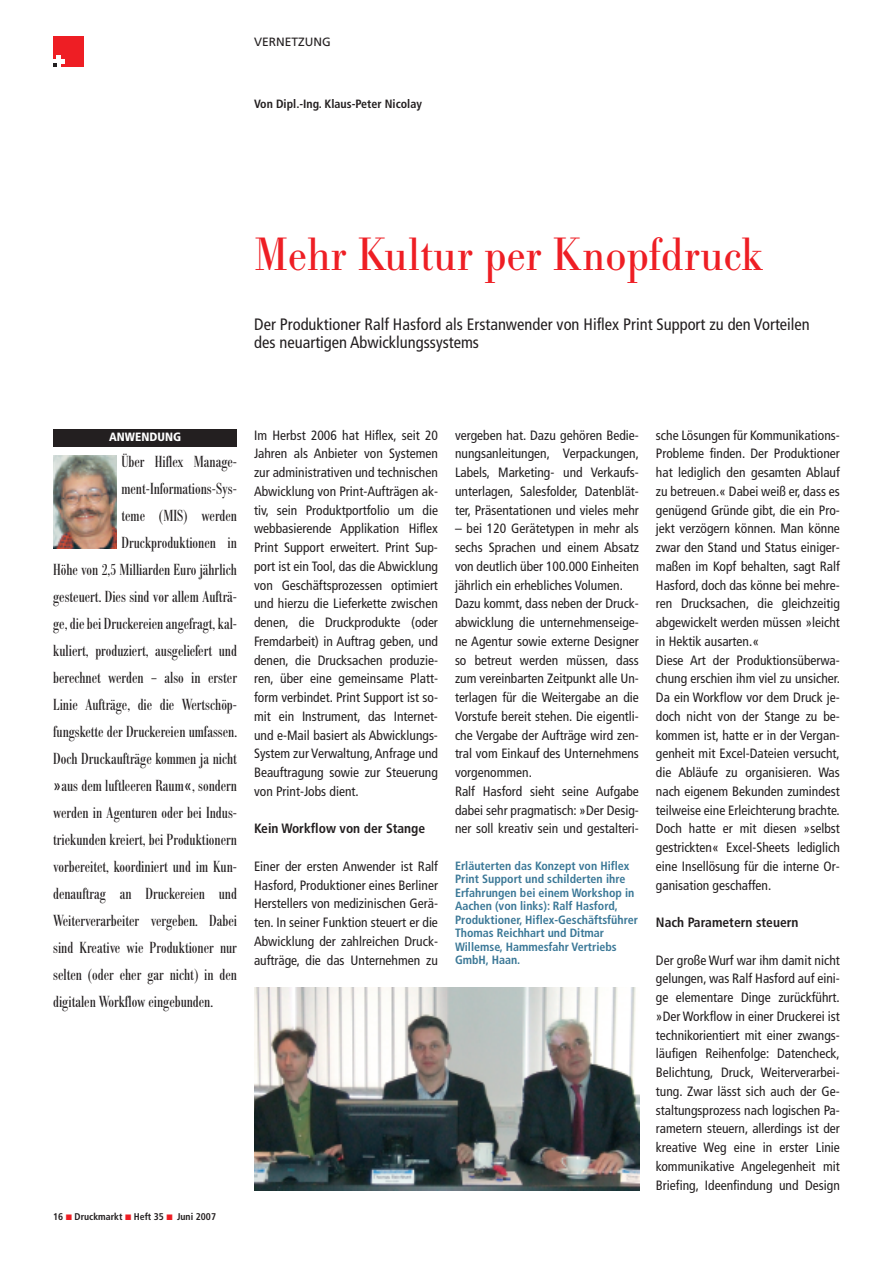
<style>
.page{position:relative;width:893px;height:1263px;background:#fff}
.page>*{position:absolute;margin:0;border:0;box-sizing:border-box;transform-origin:0 0}
.t1{font:48px "Bodoni Nr 1 SB";letter-spacing:-.01em;color:#ee1e24;scale:.9 1}
.t2{font:16.5px "Bodoni Nr 1 SB Con";color:#231f20}
.t3{font:condensed 16.5px/18px "Frutiger";color:#231f20}
.t4{font:condensed 13.5px/18.8px "Frutiger";color:#231f20;text-align:justify}
.t5{font:700 condensed 13.5px "Frutiger";color:#231f20}
.t6{font:700 condensed 12px/13.5px "Frutiger";color:#3b7897}
.t7{font:700 condensed 12px "Frutiger";color:#231f20}
.t8{font:12px "Frutiger";color:#231f20}
.t9{font:900 condensed 12px "Frutiger";color:#fff}
.t10{font:700 condensed 9.75px "Frutiger";color:#231f20}
.s1{font-family:"Frutiger";font-stretch:condensed}
</style>
<div class="page">
<div style="left:53px;top:429px;width:184px;height:17px;background:#231f20"></div>
<img style="left:53px;top:455px;width:64px;height:94px">
<img style="left:254px;top:987px;width:385px;height:204px">
<div style="left:53px;top:36px;width:31px;height:31px;background:#ee1e24"></div>
<div style="left:53px;top:59px;width:12px;height:5px;background:#fff"></div>
<hr style="left:57px;top:56px;width:4px;height:11px;background:#fff">
<svg style="left:53px;top:64px;width:4px;height:3px"></svg>
<p class="t8" style="left:254px;top:37px;width:78px">VERNETZUNG</p>
<p class="t7" style="left:254px;top:99px;width:169px">Von Dipl.-Ing. Klaus-Peter Nicolay</p>
<h1 class="t1" style="left:254px;top:225px;width:568px">Mehr Kultur per Knopfdruck</h1>
<p class="t3" style="left:254px;top:316px;width:557px">Der Produktioner Ralf Hasford als Erstanwender von Hiflex Print Support zu den Vorteilen des neuartigen Abwicklungssystems</p>
<p class="t9" style="left:109px;top:432px;width:73px">ANWENDUNG</p>
<p class="t2" style="left:121px;top:451px;width:117px">Über Hiflex Manage-</p>
<p class="t2" style="left:121px;top:478px;width:117px">ment-Informations-Sys-</p>
<p class="t2" style="left:121px;top:505px;width:117px">teme (MIS) werden</p>
<p class="t2" style="left:121px;top:532px;width:117px">Druckproduktionen in</p>
<p class="t2" style="left:53px;top:559px;width:185px">Höhe von 2,5 Milliarden Euro jährlich</p>
<p class="t2" style="left:53px;top:586px;width:185px">gesteuert. Dies sind vor allem Aufträ-</p>
<p class="t2" style="left:53px;top:613px;width:185px">ge, die bei Druckereien angefragt, kal-</p>
<p class="t2" style="left:53px;top:640px;width:185px">kuliert, produziert, ausgeliefert und</p>
<p class="t2" style="left:53px;top:667px;width:185px">berechnet werden – also in erster</p>
<p class="t2" style="left:53px;top:694px;width:185px">Linie Aufträge, die die Wertschöp-</p>
<p class="t2" style="left:53px;top:721px;width:185px">fungskette der Druckereien umfassen.</p>
<p class="t2" style="left:53px;top:748px;width:185px">Doch Druckaufträge kommen ja nicht</p>
<p class="t2" style="left:53px;top:775px;width:185px"><span class="s1">»</span>aus dem luftleeren Raum<span class="s1">«</span>, sondern</p>
<p class="t2" style="left:53px;top:802px;width:185px">werden in Agenturen oder bei Indus-</p>
<p class="t2" style="left:53px;top:829px;width:185px">triekunden kreiert, bei Produktionern</p>
<p class="t2" style="left:53px;top:856px;width:185px">vorbereitet, koordiniert und im Kun-</p>
<p class="t2" style="left:53px;top:883px;width:185px">denauftrag an Druckereien und</p>
<p class="t2" style="left:53px;top:910px;width:185px">Weiterverarbeiter vergeben. Dabei</p>
<p class="t2" style="left:53px;top:937px;width:185px">sind Kreative wie Produktioner nur</p>
<p class="t2" style="left:53px;top:964px;width:185px">selten (oder eher gar nicht) in den</p>
<p class="t2" style="left:53px;top:991px;width:161px">digitalen Workflow eingebunden.</p>
<p class="t10" style="left:53px;top:1212px;width:112px">16 Druckmarkt Heft 35</p>
<p class="t10" style="left:177px;top:1212px;width:40px">Juni 2007</p>
<p class="t4" style="left:254px;top:427px;width:185px">Im Herbst 2006 hat Hiflex, seit 20<br>Jahren als Anbieter von Systemen zur administrativen und technischen Abwicklung von Print-Aufträgen ak&shy;tiv, sein Produktportfolio um die webbasierende Applikation Hiflex Print Support erweitert. Print Sup&shy;port ist ein Tool, das die Abwicklung von Geschäftsprozessen optimiert und hierzu die Lieferkette zwischen denen, die Druckprodukte (oder Fremdarbeit) in Auftrag geben, und denen, die Drucksachen produzie&shy;ren, über eine gemeinsame Platt&shy;form verbindet. Print Support ist so&shy;mit ein Instrument, das Internet&shy;und e-Mail basiert als Abwicklungs-System zur Verwaltung, Anfrage und Beauftragung sowie zur Steuerung von Print-Jobs dient.</p>
<p class="t5" style="left:254px;top:823px;width:173px">Kein Workflow von der Stange</p>
<p class="t4" style="left:254px;top:858px;width:185px">Einer der ersten Anwender ist Ralf Hasford, Produktioner eines Berliner Herstellers von medizinischen Gerä&shy;ten. In seiner Funktion steuert er die Abwicklung der zahlreichen Druck&shy;aufträge, die das Unternehmen zu</p>
<p class="t4" style="left:455px;top:427px;width:185px">vergeben hat. Dazu gehören Bedie&shy;nungsanleitungen, Verpackungen, Labels, Marketing- und Verkaufs&shy;unterlagen, Salesfolder, Datenblät&shy;ter, Präsentationen und vieles mehr</p>
<p class="t4" style="left:455px;top:520px;width:185px;text-align:left">– bei 120 Gerätetypen in mehr als sechs Sprachen und einem Absatz von deutlich über 100.000 Einheiten jährlich ein erhebliches Volumen.<br>Dazu kommt, dass neben der Druck&shy;abwicklung die unternehmenseige&shy;ne Agentur sowie externe Designer so betreut werden müssen, dass zum vereinbarten Zeitpunkt alle Un&shy;terlagen für die Weitergabe an die Vorstufe bereit stehen. Die eigentli&shy;che Vergabe der Aufträge wird zen&shy;tral vom Einkauf des Unternehmens vorgenommen.<br>Ralf Hasford sieht seine Aufgabe dabei sehr pragmatisch: »Der Desig&shy;ner soll kreativ sein und gestalteri-</p>
<p class="t6" style="left:455px;top:860px;width:185px">Erläuterten das Konzept von Hiflex<br>Print Support und schilderten ihre<br>Erfahrungen bei einem Workshop in<br>Aachen (von links): Ralf Hasford,<br>Produktioner, Hiflex-Geschäftsführer<br>Thomas Reichhart und Ditmar<br>Willemse, Hammesfahr Vertriebs<br>GmbH, Haan.</p>
<p class="t4" style="left:656px;top:427px;width:185px;text-align:left">sche Lösungen für Kommunikations-Probleme finden. Der Produktioner hat lediglich den gesamten Ablauf zu betreuen.« Dabei weiß er, dass es genügend Gründe gibt, die ein Pro&shy;jekt verzögern können. Man könne zwar den Stand und Status einiger&shy;maßen im Kopf behalten, sagt Ralf Hasford, doch das könne bei mehre&shy;ren Drucksachen, die gleichzeitig abgewickelt werden müssen »leicht in Hektik ausarten.«<br>Diese Art der Produktionsüberwa&shy;chung erschien ihm viel zu unsicher.<br>Da ein Workflow vor dem Druck je&shy;doch nicht von der Stange zu be&shy;kommen ist, hatte er in der Vergan&shy;genheit mit Excel-Dateien versucht, die Abläufe zu organisieren. Was nach eigenem Bekunden zumindest teilweise eine Erleichterung brachte.<br>Doch hatte er mit diesen »selbst gestrickten« Excel-Sheets lediglich eine Insellösung für die interne Or&shy;ganisation geschaffen.</p>
<p class="t5" style="left:656px;top:917px;width:144px">Nach Parametern steuern</p>
<p class="t4" style="left:656px;top:952px;width:185px">Der große Wurf war ihm damit nicht gelungen, was Ralf Hasford auf eini&shy;ge elementare Dinge zurückführt. »Der Workflow in einer Druckerei ist technikorientiert mit einer zwangs&shy;läufigen Reihenfolge: Datencheck, Belichtung, Druck, Weiterverarbei&shy;tung. Zwar lässt sich auch der Ge&shy;staltungsprozess nach logischen Pa&shy;rametern steuern, allerdings ist der kreative Weg eine in erster Linie kommunikative Angelegenheit mit Briefing, Ideenfindung und Design</p>
</div>
